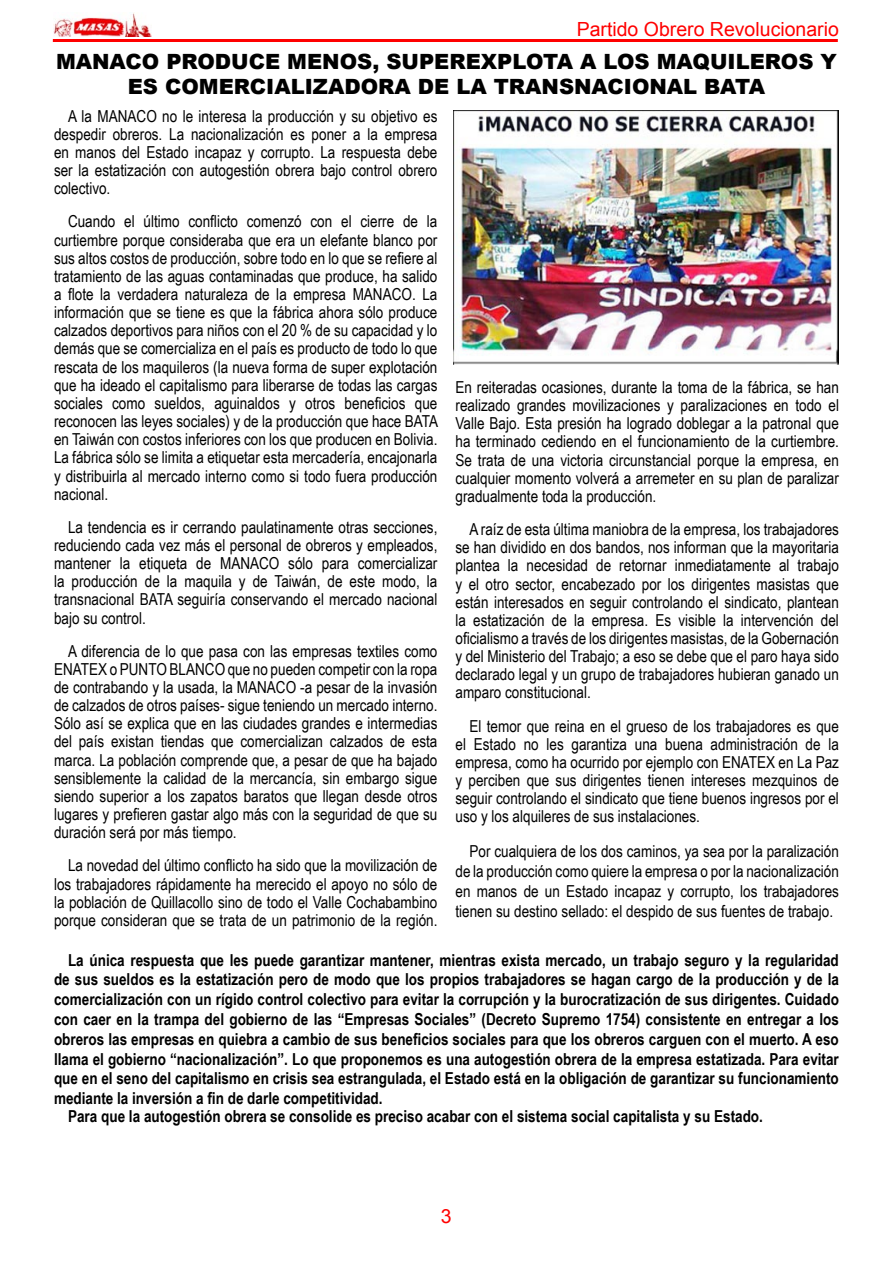
<style>
.page{position:relative;width:893px;height:1263px;background:#fff}
.page>*{position:absolute;margin:0;border:0;box-sizing:border-box;transform-origin:0 0}
.Brödtext{font:900 21px/25.2px "Arial";color:#000;text-align:center}
.t1{font:19.5px "Arial";color:#f00}
.Brödtext_2{font:16.5px/18.1px "Arial Narrow";color:#000;text-align:justify}
.Brödtext_med_indrag{font:700 16.5px/19.8px "Arial Narrow";color:#000;text-align:justify}
</style>
<div class="page">
<hr style="left:53px;top:39px;width:785px;height:3px;background:#f00">
<img style="left:54px;top:13px;width:97px;height:23px">
<img style="left:453px;top:110px;width:386px;height:255px">
<p class="t1" style="left:577px;top:16px;width:264px">Partido Obrero Revolucionario</p>
<p class="Brödtext" style="left:56px;top:48px;width:782px">MANACO PRODUCE MENOS, SUPEREXPLOTA A LOS MAQUILEROS Y<br>ES COMERCIALIZADORA DE LA TRANSNACIONAL BATA</p>
<p class="Brödtext_2" style="left:54px;top:106px;width:385px;text-indent:14px">A la MANACO no le interesa la producción y su objetivo es despedir obreros. La nacionalización es poner a la empresa en manos del Estado incapaz y corrupto. La respuesta debe ser la estatización con autogestión obrera bajo control obrero colectivo.</p>
<p class="Brödtext_2" style="left:54px;top:212px;width:386px;text-indent:14px">Cuando el último conflicto comenzó con el cierre de la curtiembre porque consideraba que era un elefante blanco por sus altos costos de producción, sobre todo en lo que se refiere al tratamiento de las aguas contaminadas que produce, ha salido a flote la verdadera naturaleza de la empresa MANACO. La información que se tiene es que la fábrica ahora sólo produce calzados deportivos para niños con el 20 % de su capacidad y lo demás que se comercializa en el país es producto de todo lo que rescata de los maquileros (la nueva forma de super explotación que ha ideado el capitalismo para liberarse de todas las cargas sociales como sueldos, aguinaldos y otros beneficios que reconocen las leyes sociales) y de la producción que hace BATA en Taiwán con costos inferiores con los que producen en Bolivia.<br>La fábrica sólo se limita a etiquetar esta mercadería, encajonarla y distribuirla al mercado interno como si todo fuera producción nacional.</p>
<p class="Brödtext_2" style="left:54px;top:517px;width:385px;text-indent:14px">La tendencia es ir cerrando paulatinamente otras secciones, reduciendo cada vez más el personal de obreros y empleados, mantener la etiqueta de MANACO sólo para comercializar la producción de la maquila y de Taiwán, de este modo, la transnacional BATA seguiría conservando el mercado nacional bajo su control.</p>
<p class="Brödtext_2" style="left:54px;top:641px;width:385px;text-indent:14px">A diferencia de lo que pasa con las empresas textiles como ENATEX o PUNTO BLANCO que no pueden competir con la ropa de contrabando y la usada, la MANACO -a pesar de la invasión de calzados de otros países- sigue teniendo un mercado interno.<br>Sólo así se explica que en las ciudades grandes e intermedias del país existan tiendas que comercializan calzados de esta marca. La población comprende que, a pesar de que ha bajado sensiblemente la calidad de la mercancía, sin embargo sigue siendo superior a los zapatos baratos que llegan desde otros lugares y prefieren gastar algo más con la seguridad de que su duración será por más tiempo.</p>
<p class="Brödtext_2" style="left:54px;top:856px;width:385px;text-indent:14px">La novedad del último conflicto ha sido que la movilización de los trabajadores rápidamente ha merecido el apoyo no sólo de la población de Quillacollo sino de todo el Valle Cochabambino porque consideran que se trata de un patrimonio de la región.</p>
<p class="Brödtext_2" style="left:455px;top:377px;width:385px">En reiteradas ocasiones, durante la toma de la fábrica, se han realizado grandes movilizaciones y paralizaciones en todo el Valle Bajo. Esta presión ha logrado doblegar a la patronal que ha terminado cediendo en el funcionamiento de la curtiembre.<br>Se trata de una victoria circunstancial porque la empresa, en cualquier momento volverá a arremeter en su plan de paralizar gradualmente toda la producción.</p>
<p class="Brödtext_2" style="left:455px;top:519px;width:385px;text-indent:14px">A raíz de esta última maniobra de la empresa, los trabajadores se han dividido en dos bandos, nos informan que la mayoritaria plantea la necesidad de retornar inmediatamente al trabajo y el otro sector, encabezado por los dirigentes masistas que están interesados en seguir controlando el sindicato, plantean la estatización de la empresa. Es visible la intervención del oficialismo a través de los dirigentes masistas, de la Gobernación y del Ministerio del Trabajo; a eso se debe que el paro haya sido declarado legal y un grupo de trabajadores hubieran ganado un amparo constitucional.</p>
<p class="Brödtext_2" style="left:455px;top:716px;width:385px;text-indent:14px">El temor que reina en el grueso de los trabajadores es que el Estado no les garantiza una buena administración de la empresa, como ha ocurrido por ejemplo con ENATEX en La Paz y perciben que sus dirigentes tienen intereses mezquinos de seguir controlando el sindicato que tiene buenos ingresos por el uso y los alquileres de sus instalaciones.</p>
<p class="Brödtext_2" style="left:455px;top:841px;width:385px;line-height:19.8px;text-indent:14px">Por cualquiera de los dos caminos, ya sea por la paralización de la producción como quiere la empresa o por la nacionalización en manos de un Estado incapaz y corrupto, los trabajadores tienen su destino sellado: el despido de sus fuentes de trabajo.</p>
<p class="Brödtext_med_indrag" style="left:54px;top:949px;width:786px;text-indent:14px">La única respuesta que les puede garantizar mantener, mientras exista mercado, un trabajo seguro y la regularidad de sus sueldos es la estatización pero de modo que los propios trabajadores se hagan cargo de la producción y de la comercialización con un rígido control colectivo para evitar la corrupción y la burocratización de sus dirigentes. Cuidado con caer en la trampa del gobierno de las “Empresas Sociales” (Decreto Supremo 1754) consistente en entregar a los obreros las empresas en quiebra a cambio de sus beneficios sociales para que los obreros carguen con el muerto. A eso llama el gobierno “nacionalización”. Lo que proponemos es una autogestión obrera de la empresa estatizada. Para evitar que en el seno del capitalismo en crisis sea estrangulada, el Estado está en la obligación de garantizar su funcionamiento mediante la inversión a fin de darle competitividad.</p>
<p class="Brödtext_med_indrag" style="left:68px;top:1106px;width:696px">Para que la autogestión obrera se consolide es preciso acabar con el sistema social capitalista y su Estado.</p>
<p class="t1" style="left:441px;top:1203px;width:12px">3</p>
</div>
